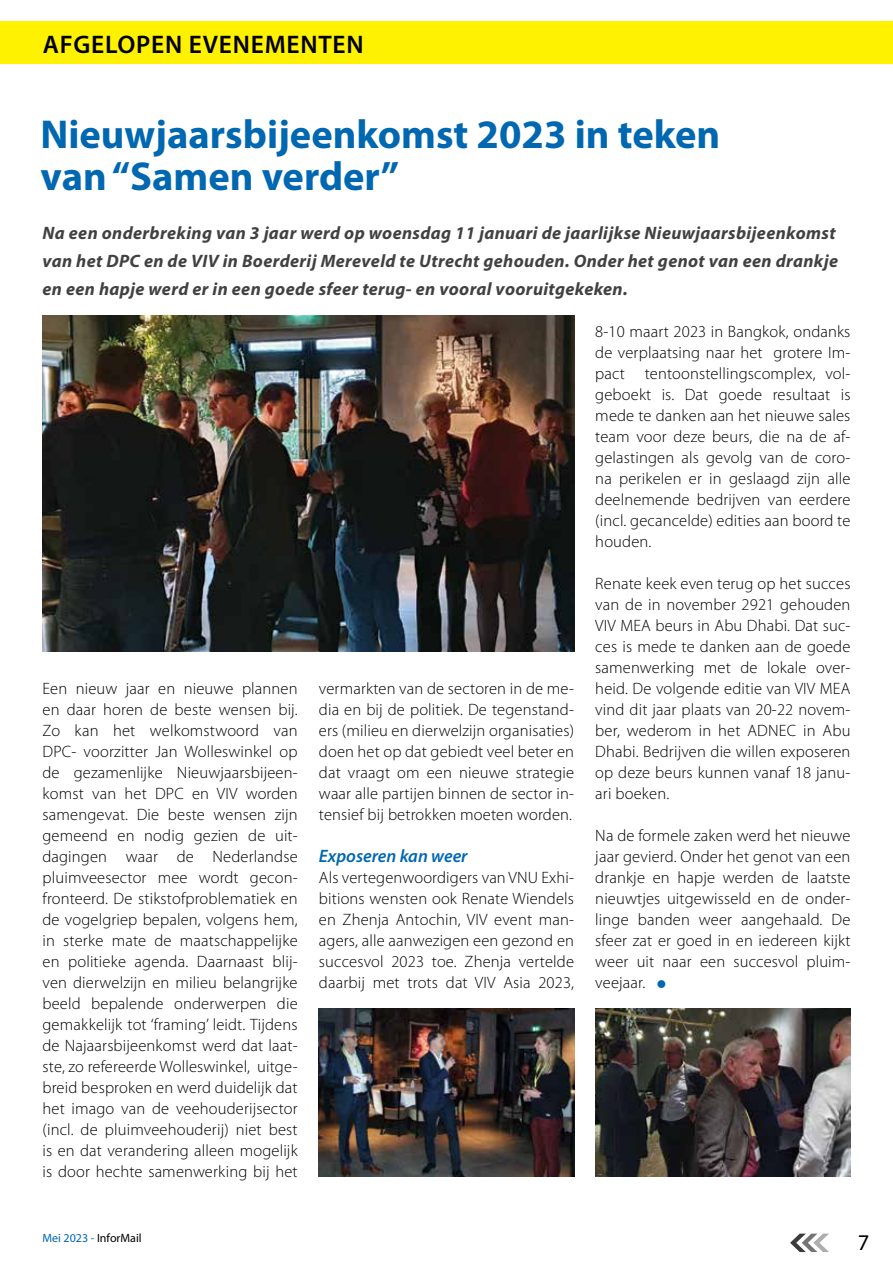
<style>
.page{position:relative;width:893px;height:1263px;background:#fff}
.page>*{position:absolute;margin:0;border:0;box-sizing:border-box;transform-origin:0 0}
.t1{font:700 40.5px/42px "Myriad Pro";color:#0067b1}
.t2{font:600 25.5px "Myriad Pro";letter-spacing:.03em;color:#000}
.t3{font:22.5px "Myriad Pro";color:#000}
.t4{font:italic 700 18px/27.8px "Myriad Pro";letter-spacing:.02em;color:#414042}
.t5{font:italic 600 18px "Myriad Pro";color:#0067b1}
.t6{font:300 16.5px/21px "Myriad Pro";letter-spacing:.01em;color:#000;text-align:justify}
.t7{font:12px "Myriad Pro";color:#000}
.s1{color:#0067b1}
</style>
<div class="page">
<svg style="left:790px;top:1233px;width:39px;height:19px"></svg>
<div style="left:0;top:21px;width:893px;height:43px;background:#fff200"></div>
<img style="left:43px;top:316px;width:531px;height:335px">
<img style="left:595px;top:1009px;width:255px;height:168px">
<img style="left:319px;top:1009px;width:255px;height:168px">
<h2 class="t2" style="left:43px;top:30px;width:322px">AFGELOPEN EVENEMENTEN</h2>
<h1 class="t1" style="left:41px;top:113px;width:681px">Nieuwjaarsbijeenkomst 2023 in teken van “Samen verder”</h1>
<p class="t4" style="left:43px;top:219px;width:797px">Na een onderbreking van 3 jaar werd op woensdag 11 januari de jaarlijkse Nieuwjaarsbijeenkomst van het DPC en de VIV in Boerderij Mereveld te Utrecht gehouden. Onder het genot van een drankje en een hapje werd er in een goede sfeer terug- en vooral vooruitgekeken.</p>
<p class="t6" style="left:43px;top:678px;width:257px">Een nieuw jaar en nieuwe plannen en daar horen de beste wensen bij.<br>Zo kan het welkomstwoord van DPC- voorzitter Jan Wolleswinkel op de gezamenlijke Nieuwjaarsbijeen&shy;komst van het DPC en VIV worden samengevat. Die beste wensen zijn gemeend en nodig gezien de uit&shy;dagingen waar de Nederlandse pluimveesector mee wordt gecon&shy;fronteerd. De stikstofproblematiek en de vogelgriep bepalen, volgens hem, in sterke mate de maatschappelijke en politieke agenda. Daarnaast blij&shy;ven dierwelzijn en milieu belangrijke beeld bepalende onderwerpen die gemakkelijk tot ‘framing’ leidt. Tijdens de Najaarsbijeenkomst werd dat laat&shy;ste, zo refereerde Wolleswinkel, uitge&shy;breid besproken en werd duidelijk dat het imago van de veehouderijsector (incl. de pluimveehouderij) niet best is en dat verandering alleen mogelijk is door hechte samenwerking bij het</p>
<p class="t6" style="left:319px;top:678px;width:257px">vermarkten van de sectoren in de me&shy;dia en bij de politiek. De tegenstand&shy;ers (milieu en dierwelzijn organisaties) doen het op dat gebiedt veel beter en dat vraagt om een nieuwe strategie waar alle partijen binnen de sector in&shy;tensief bij betrokken moeten worden.</p>
<p class="t5" style="left:319px;top:846px;width:150px">Exposeren kan weer</p>
<p class="t6" style="left:319px;top:867px;width:257px">Als vertegenwoordigers van VNU Exhi&shy;bitions wensten ook Renate Wiendels en Zhenja Antochin, VIV event man&shy;agers, alle aanwezigen een gezond en succesvol 2023 toe. Zhenja vertelde daarbij met trots dat VIV Asia 2023,</p>
<p class="t6" style="left:595px;top:321px;width:257px">8-10 maart 2023 in Bangkok, ondanks de verplaatsing naar het grotere Im&shy;pact tentoonstellingscomplex, vol&shy;geboekt is. Dat goede resultaat is mede te danken aan het nieuwe sales team voor deze beurs, die na de af&shy;gelastingen als gevolg van de coro&shy;na perikelen er in geslaagd zijn alle deelnemende bedrijven van eerdere (incl. gecancelde) edities aan boord te houden.</p>
<p class="t6" style="left:595px;top:573px;width:257px">Renate keek even terug op het succes van de in november 2921 gehouden VIV MEA beurs in Abu Dhabi. Dat suc&shy;ces is mede te danken aan de goede samenwerking met de lokale over&shy;heid. De volgende editie van VIV MEA vind dit jaar plaats van 20-22 novem&shy;ber, wederom in het ADNEC in Abu Dhabi. Bedrijven die willen exposeren op deze beurs kunnen vanaf 18 janu&shy;ari boeken.</p>
<p class="t6" style="left:595px;top:825px;width:257px">Na de formele zaken werd het nieuwe jaar gevierd. Onder het genot van een drankje en hapje werden de laatste nieuwtjes uitgewisseld en de onder&shy;linge banden weer aangehaald. De sfeer zat er goed in en iedereen kijkt weer uit naar een succesvol pluim&shy;veejaar. <span class="s1">●</span></p>
<p class="t7" style="left:43px;top:1232px;width:101px"><span class="s1">Mei 2023 -</span> InforMail</p>
<h3 class="t3" style="left:858px;top:1230px;width:13px">7</h3>
</div>
